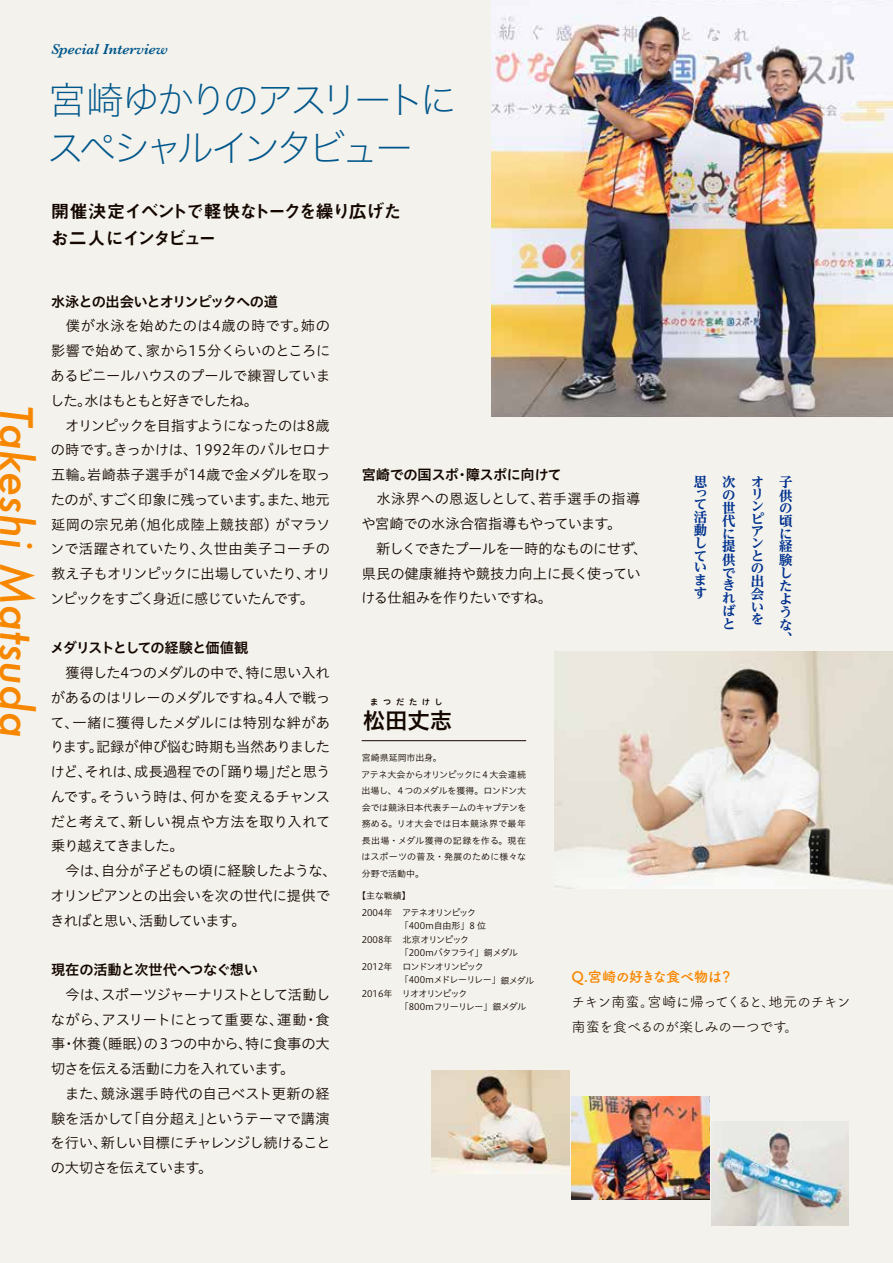
<style>
.page{position:relative;width:893px;height:1263px;background:#f3f2ec}
.page>*{position:absolute;margin:0;border:0;box-sizing:border-box;transform-origin:0 0}
.t1{font:italic 500 43.5px "Futura";color:#f88700}
.t2{font:37.5px/48px "Hiragino Sans W1";letter-spacing:-.115em;color:#00578b}
.t3{font:22.5px "Hiragino UD Sans Std N W6";color:#140700}
.t4{font:18px/27px "Midashi Go Pr 6 MB31";letter-spacing:-.08em;color:#140700}
.t5{font:italic 600 15px "Baskerville";color:#00578b}
.t6{font:14.25px/24.8px "Hiragino UD Sans Std N W3";letter-spacing:-.02em;color:#140700}
.t7{font:14.25px/24.8px "Tsuku A Rd Gothic";letter-spacing:-.055em;color:#140700}
.t8{font:14.25px "Hiragino UD Sans Std N W6";letter-spacing:-.075em;color:#140700}
.t9{font:14.25px "Hiragino UD Sans Std N W6";letter-spacing:-.085em;color:#140700}
.t10{font:14.25px "Hiragino UD Sans Std N W6";letter-spacing:-.02em;color:#140700}
.t11{font:14.25px "Hiragino UD Sans Std N W6";letter-spacing:-.04em;color:#140700}
.t12{font:700 14.25px "Tsuku A Rd Gothic";letter-spacing:-.04em;color:#f88700}
.t13{font:700 expanded 13.5px/13px "UD Reimin Pr 6";color:#00318e}
.t14{font:9px/16.5px "Hiragino UD Sans Std N W3";color:#140700}
.t15{font:9px "Hiragino UD Sans Std N W3";letter-spacing:-.085em;color:#140700}
.t16{font:9px "Hiragino UD Sans Std N W3";letter-spacing:-.02em;color:#140700}
.t17{font:9px/16.5px "Hiragino UD Sans Std N W3";letter-spacing:-.06em;color:#140700}
.t18{font:9px "Hiragino UD Sans Std N W3";letter-spacing:-.04em;color:#140700}
.t19{font:9px "Hiragino UD Sans Std N W3";letter-spacing:-.065em;color:#140700}
.t20{font:9px "Hiragino UD Sans Std N W3";letter-spacing:-.05em;color:#140700}
.t21{font:8.25px "Hiragino UD Sans Std N W6";letter-spacing:.565em;color:#140700}
</style>
<div class="page">
<img style="left:555px;top:652px;width:338px;height:236px">
<img style="left:492px;top:0;width:401px;height:416px">
<img style="left:432px;top:1070px;width:137px;height:103px">
<img style="left:572px;top:1096px;width:137px;height:103px">
<img style="left:711px;top:1122px;width:138px;height:103px">
<hr style="left:362px;top:740px;width:164px;height:1px;background:#140700">
<p class="t5" style="left:51px;top:39px;width:118px">Special Interview</p>
<h2 class="t2" style="left:47px;top:73px;width:412px">宮崎ゆかりのアスリートにスペシャルインタビュー</h2>
<p class="t4" style="left:51px;top:197px;width:352px">開催決定イベントで軽快なトークを繰り広げたお二人にインタビュー</p>
<h1 class="t1" style="left:46px;top:405px;width:335px;rotate:90deg">Takeshi Matsuda</h1>
<p class="t8" style="left:51px;top:290px;width:229px">水泳との出会いとオリンピックへの道</p>
<p class="t6" style="left:50px;top:313px;width:282px">　僕が水泳を始めたのは4歳の時です。姉の影響で始めて、家から15分くらいのところにあるビニールハウスのプールで練習していました。水はもともと好きでしたね。<br>　オリンピックを目指すようになったのは8歳の時です。きっかけは、1992年のバルセロナ五輪。岩崎恭子選手が14歳で金メダルを取ったのが、すごく印象に残っています。また、地元延岡の宗兄弟(旭化成陸上競技部) がマラソンで活躍されていたり、久世由美子コーチの教え子もオリンピックに出場していたり、オリンピックをすごく身近に感じていたんです。</p>
<p class="t9" style="left:51px;top:637px;width:199px">メダリストとしての経験と価値観</p>
<p class="t6" style="left:50px;top:659px;width:288px">　獲得した4つのメダルの中で、特に思い入れがあるのはリレーのメダルですね。4人で戦って、一緒に獲得したメダルには特別な絆があります。記録が伸び悩む時期も当然ありましたけど、それは、成長過程での「踊り場」だと思うんです。そういう時は、何かを変えるチャンスだと考えて、新しい視点や方法を取り入れて乗り越えてきました。<br>　今は、自分が子どもの頃に経験したような、オリンピアンとの出会いを次の世代に提供できればと思い、活動しています。</p>
<p class="t10" style="left:51px;top:959px;width:209px">現在の活動と次世代へつなぐ想い</p>
<p class="t6" style="left:51px;top:981px;width:281px">　今は、スポーツジャーナリストとして活動しながら、アスリートにとって重要な、運動・食事・休養（睡眠）の３つの中から、特に食事の大切さを伝える活動に力を入れています。<br>　また、競泳選手時代の自己ベスト更新の経験を活かして「自分超え」というテーマで講演を行い、新しい目標にチャレンジし続けることの大切さを伝えています。</p>
<p class="t11" style="left:362px;top:463px;width:202px">宮崎での国スポ・障スポに向けて</p>
<p class="t6" style="left:361px;top:486px;width:288px">　水泳界への恩返しとして、若手選手の指導や宮崎での水泳合宿指導もやっています。<br>　新しくできたプールを一時的なものにせず、県民の健康維持や競技力向上に長く使っていける仕組みを作りたいですね。</p>
<p class="t21" style="left:370px;top:695px;width:74px">まつだたけし</p>
<h3 class="t3" style="left:363px;top:703px;width:91px">松田丈志</h3>
<p class="t13" style="left:694px;top:477px;width:14px;line-height:10.6px;text-align:justify">思って</p>
<p class="t13" style="left:694px;top:510px;width:15px">活動しています</p>
<p class="t13" style="left:722px;top:475px;width:15px">次の世代に提供できればと</p>
<p class="t13" style="left:751px;top:475px;width:15px;line-height:12.5px">オリンピアンとの出会いを</p>
<p class="t13" style="left:779px;top:475px;width:15px">子供の頃に経験したような、</p>
<p class="t14" style="left:361px;top:749px;width:167px">宮崎県延岡市出身。<br>アテネ大会からオリンピックに４大会連続出場し、４つのメダルを獲得。ロンドン大会では競泳日本代表チームのキャプテンを務める。リオ大会では日本競泳界で最年長出場・メダル獲得の記録を作る。現在はスポーツの普及・発展のために様々な分野で活動中。</p>
<p class="t17" style="left:362px;top:887px;width:116px;text-indent:-4px">【主な戦績】<br>2004年 アテネオリンピック</p>
<p class="t16" style="left:400px;top:919px;width:88px">「400ｍ自由形」8 位</p>
<p class="t16" style="left:362px;top:933px;width:109px">2008年 北京オリンピック</p>
<p class="t20" style="left:400px;top:946px;width:120px">「200ｍバタフライ」銅メダル</p>
<p class="t15" style="left:362px;top:960px;width:124px">2012年 ロンドンオリンピック</p>
<p class="t18" style="left:400px;top:973px;width:136px">「400ｍメドレーリレー」銀メダル</p>
<p class="t15" style="left:362px;top:987px;width:107px">2016年 リオオリンピック</p>
<p class="t19" style="left:400px;top:1000px;width:128px">「800ｍフリーリレー」銀メダル</p>
<p class="t12" style="left:572px;top:966px;width:163px">Q.宮崎の好きな食べ物は？</p>
<p class="t7" style="left:571px;top:988px;width:281px">チキン南蛮。宮崎に帰ってくると、地元のチキン南蛮を食べるのが楽しみの一つです。</p>
</div>
